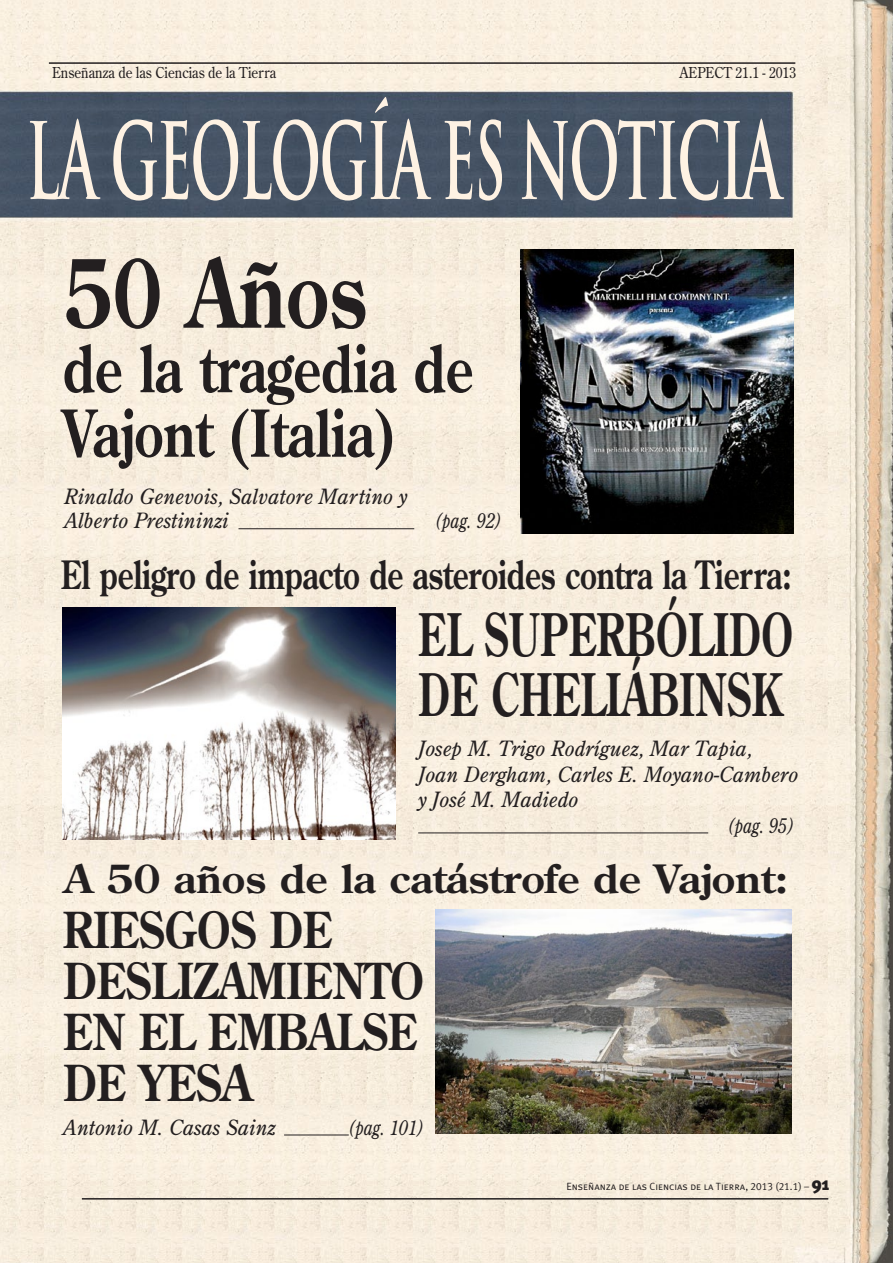
<style>
.page{position:relative;width:893px;height:1263px;background:#fff}
.page>*{position:absolute;margin:0;border:0;box-sizing:border-box;transform-origin:0 0}
.t1{font:700 103.5px "Trajan Pro";letter-spacing:-.03em;color:#fef2e3;scale:.53 1}
.t2{font:700 94.5px "Century Old Style";color:#231f20;scale:.8 1}
.t3{font:700 64.5px/64.5px "Century Old Style";color:#231f20;scale:.8 1}
.t4{font:700 58.5px/60px "Century Old Style";letter-spacing:.075em;color:#231f20;scale:.68 1}
.t5{font:700 49.5px/51px "Century Old Style";letter-spacing:.16em;color:#231f20;scale:.85 1}
.t6{font:700 39px "Century Old Style";letter-spacing:-.005em;color:#231f20;scale:.76 1}
.t7{font:700 39px "Century Old Style";letter-spacing:-.005em;color:#231f20;scale:1.06 1}
.t8{font:italic 21px/25.5px "Century Old Style Std";color:#231f20}
.t9{font:italic 21px/24px "Century Old Style";color:#231f20}
.t10{font:italic 21px "Century Old Style";color:#231f20;scale:.8 1}
.t11{font:15px "Century Old Style Std";color:#231f20;scale:.9 1}
.t12{font:10.5px "Meta Plus Caps";color:#231f20}
.s1{font-family:"Meta Plus";font-weight:900;font-size:18px}
</style>
<div class="page">
<img style="left:0;top:0;width:893px;height:1263px">
<hr style="left:49px;top:62px;width:746px;height:2px;background:#231f20">
<hr style="left:82px;top:1198px;width:746px;height:1px;background:#231f20">
<img style="left:521px;top:249px;width:272px;height:285px">
<hr style="left:238px;top:528px;width:176px;height:1px;background:#231f20">
<img style="left:63px;top:607px;width:332px;height:232px">
<hr style="left:418px;top:832px;width:290px;height:1px;background:#231f20">
<img style="left:436px;top:909px;width:356px;height:224px">
<hr style="left:284px;top:1134px;width:65px;height:1px;background:#231f20">
<p class="t11" style="left:52px;top:63px;width:250px">Enseñanza de las Ciencias de la Tierra</p>
<p class="t11" style="left:680px;top:63px;width:131px">AEPECT 21.1 - 2013</p>
<h1 class="t1" style="left:26px;top:97px;width:1426px">LA GEOLOGÍA ES NOTICIA</h1>
<h2 class="t2" style="left:63px;top:231px;width:382px">50 Años</h2>
<h3 class="t3" style="left:63px;top:335px;width:515px">de la tragedia de<br>Vajont (Italia)</h3>
<p class="t9" style="left:64px;top:485px;width:345px">Rinaldo Genevois, Salvatore Martino y<br>Alberto Prestininzi</p>
<p class="t10" style="left:434px;top:508px;width:86px">(pag. 92)</p>
<h3 class="t6" style="left:61px;top:549px;width:963px">El peligro de impacto de asteroides contra la Tierra:</h3>
<h3 class="t4" style="left:418px;top:604px;width:553px">El Superbólido de Cheliábinsk</h3>
<p class="t8" style="left:418px;top:735px;width:382px">Josep M. Trigo Rodríguez, Mar Tapia,<br>Joan Dergham, Carles E. Moyano-Cambero y José M. Madiedo</p>
<p class="t10" style="left:727px;top:812px;width:86px">(pag. 95)</p>
<h3 class="t7" style="left:64px;top:853px;width:685px">A 50 años de la catástrofe de Vajont:</h3>
<h3 class="t5" style="left:63px;top:903px;width:427px">Riesgos de deslizamiento en el embalse de Yesa</h3>
<p class="t9" style="left:63px;top:1115px;width:214px">Antonio M. Casas Sainz</p>
<p class="t10" style="left:348px;top:1114px;width:97px">(pag. 101)</p>
<p class="t12" style="left:566px;top:1180px;width:264px">Enseñanza de las Ciencias de la Tierra, 2013 (21.1) – <span class="s1">91</span></p>
</div>
